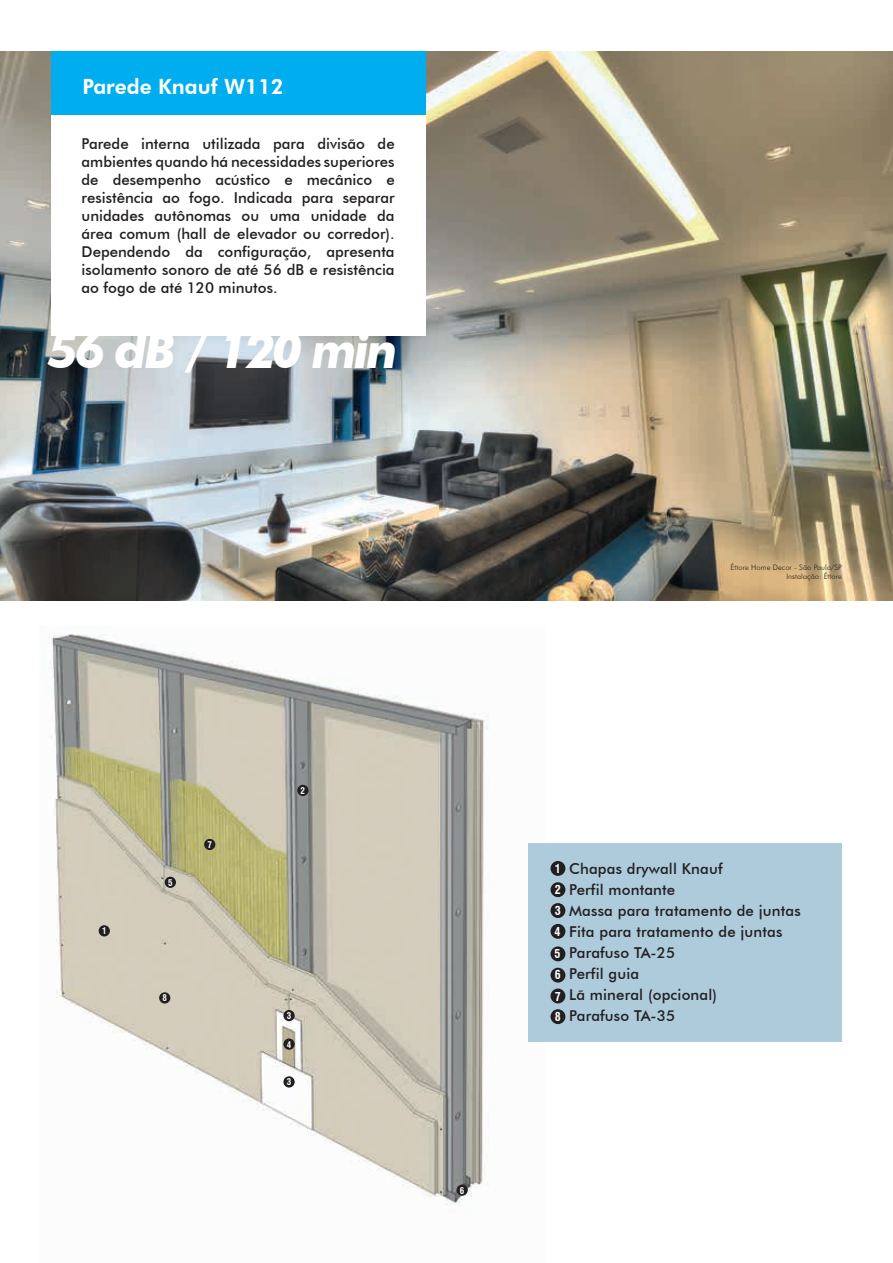
<style>
.page{position:relative;width:893px;height:1263px;background:#fff}
.page>*{position:absolute;margin:0;border:0;box-sizing:border-box;transform-origin:0 0}
.t1{font:italic 700 49.5px "Futura BT";letter-spacing:-.06em;color:#fff}
.t2{font:800 21px "Futura BT";color:#fff}
.t3{font:500 15px/18px "Futura BT";letter-spacing:.01em;color:#231f20}
.t4{font:700 condensed 12px/21px "Swiss 721 BT";color:#fff;text-align:justify}
.t5{font:700 condensed 9px "Swiss 721 BT";color:#fff}
.t6{font:300 7.5px/9px "Futura BT";letter-spacing:.01em;color:#231f20;text-align:right}
</style>
<div class="page">
<img style="left:48px;top:634px;width:481px;height:572px">
<img style="left:0;top:51px;width:893px;height:550px">
<div style="left:546px;top:843px;width:296px;height:199px;background:#adcbdb"></div>
<div style="left:550px;top:903px;width:15px;height:15px;background:#231f20;border-radius:50%"></div>
<div style="left:550px;top:924px;width:15px;height:15px;background:#231f20;border-radius:50%"></div>
<div style="left:550px;top:861px;width:15px;height:15px;background:#231f20;border-radius:50%"></div>
<div style="left:550px;top:882px;width:15px;height:15px;background:#231f20;border-radius:50%"></div>
<div style="left:550px;top:946px;width:15px;height:15px;background:#231f20;border-radius:50%"></div>
<div style="left:550px;top:968px;width:15px;height:14px;background:#231f20;border-radius:50%"></div>
<div style="left:550px;top:988px;width:15px;height:15px;background:#231f20;border-radius:50%"></div>
<div style="left:550px;top:1009px;width:15px;height:15px;background:#231f20;border-radius:50%"></div>
<div style="left:51px;top:115px;width:374px;height:221px;background:#fff"></div>
<div style="left:51px;top:51px;width:374px;height:64px;background:#00aeef"></div>
<div style="left:99px;top:925px;width:11px;height:11px;background:#231f20;border-radius:50%"></div>
<div style="left:297px;top:785px;width:11px;height:11px;background:#231f20;border-radius:50%"></div>
<div style="left:283px;top:1076px;width:12px;height:11px;background:#231f20;border-radius:50%"></div>
<div style="left:159px;top:992px;width:11px;height:11px;background:#231f20;border-radius:50%"></div>
<div style="left:283px;top:1038px;width:12px;height:12px;background:#231f20;border-radius:50%"></div>
<div style="left:165px;top:877px;width:11px;height:11px;background:#231f20;border-radius:50%"></div>
<div style="left:456px;top:1184px;width:12px;height:12px;background:#231f20;border-radius:50%"></div>
<div style="left:204px;top:839px;width:11px;height:11px;background:#231f20;border-radius:50%"></div>
<div style="left:283px;top:1010px;width:12px;height:11px;background:#231f20;border-radius:50%"></div>
<h2 class="t2" style="left:82px;top:73px;width:203px">Parede Knauf W112</h2>
<p class="t3" style="left:82px;top:134px;width:315px;text-align:justify">Parede interna utilizada para divisão de ambientes quando há necessidades superiores de desempenho acústico e mecânico e resistência ao fogo. Indicada para separar unidades autônomas ou uma unidade da área comum (hall de elevador ou corredor).<br>Dependendo da configuração, apresenta isolamento sonoro de até 56 dB e resistência ao fogo de até 120 minutos.</p>
<h1 class="t1" style="left:48px;top:321px;width:352px">56 dB / 120 min</h1>
<p class="t5" style="left:102px;top:925px;width:6px">1</p>
<p class="t5" style="left:168px;top:877px;width:6px">5</p>
<p class="t5" style="left:207px;top:839px;width:6px">7</p>
<p class="t5" style="left:162px;top:993px;width:6px">8</p>
<p class="t5" style="left:301px;top:785px;width:6px">2</p>
<p class="t5" style="left:287px;top:1010px;width:6px">3</p>
<p class="t5" style="left:287px;top:1039px;width:6px">4</p>
<p class="t5" style="left:287px;top:1077px;width:6px">3</p>
<p class="t5" style="left:460px;top:1185px;width:6px">6</p>
<p class="t6" style="left:731px;top:562px;width:113px">Éttore Home Decor - São Paulo/SP<br>Instalação: Éttore</p>
<p class="t4" style="left:555px;top:858px;width:7px">1</p>
<p class="t4" style="left:555px;top:879px;width:7px">2</p>
<p class="t4" style="left:555px;top:900px;width:7px">3</p>
<p class="t4" style="left:554px;top:921px;width:7px">4</p>
<p class="t4" style="left:555px;top:943px;width:8px">5<br>6<br>7<br>8</p>
<p class="t3" style="left:569px;top:858px;width:233px;line-height:21px">Chapas drywall Knauf<br>Perfil montante<br>Massa para tratamento de juntas<br>Fita para tratamento de juntas<br>Parafuso TA-25<br>Perfil guia<br>Lã mineral (opcional)<br>Parafuso TA-35</p>
</div>
